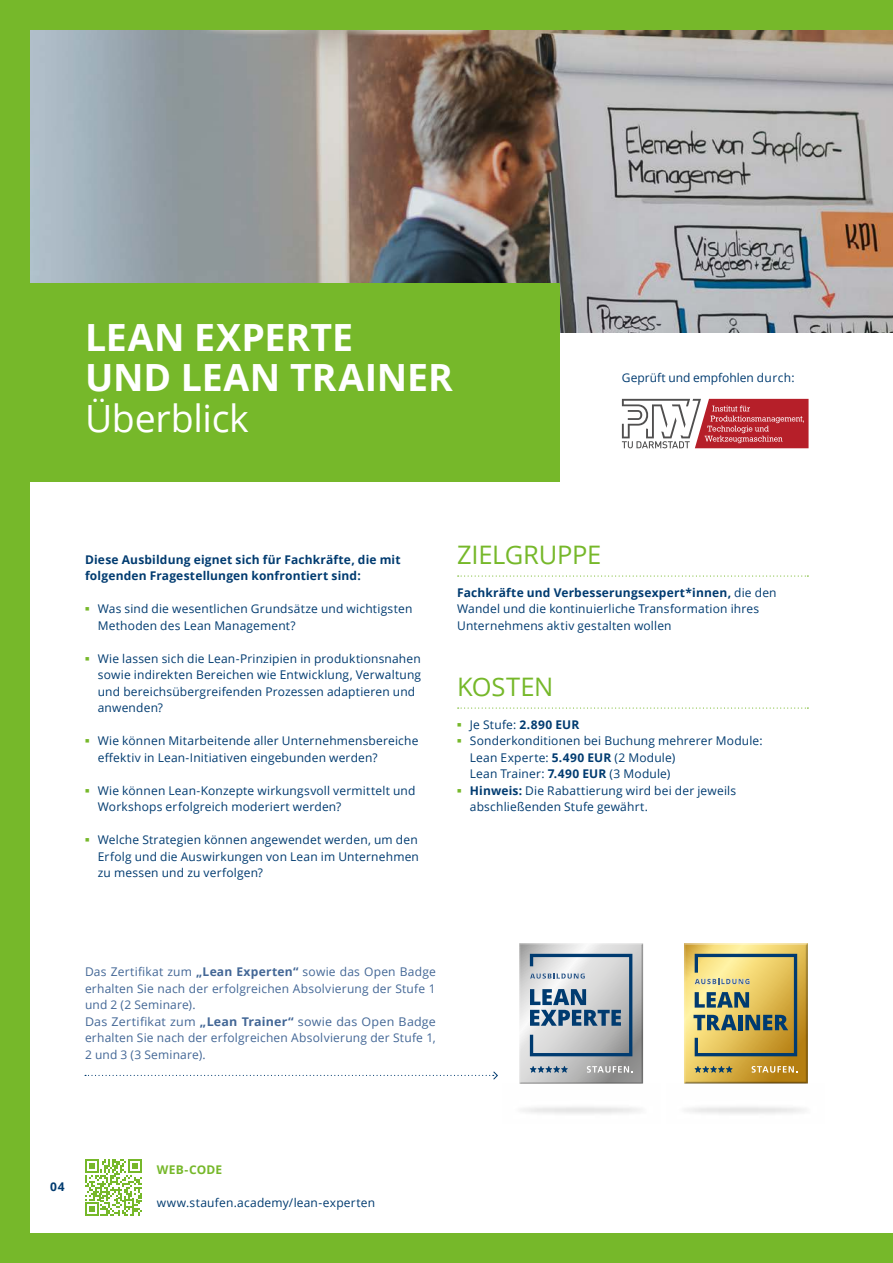
<style>
.page{position:relative;width:893px;height:1263px;background:#fff}
.page>*{position:absolute;margin:0;border:0;box-sizing:border-box;transform-origin:0 0}
.t1{font:700 37.5px/40.5px "Open Sans";color:#fff}
.t2{font:37.5px "Open Sans";letter-spacing:-.01em;color:#fff}
.t3{font:25.5px "Open Sans";letter-spacing:-.01em;color:#76b82a}
.t4{font:12px/16.5px "Open Sans";letter-spacing:.015em;color:#003b70}
.t5{font:12px/16.5px "Open Sans";letter-spacing:.015em;color:#436796}
.t6{font:700 12px/16.5px "Open Sans";letter-spacing:.015em;color:#003b70}
.t7{font:12px "Open Sans";letter-spacing:-.005em;color:#003b70}
.t8{font:700 12px "Open Sans";letter-spacing:.02em;color:#76b82a}
.s1{font-weight:700}
</style>
<div class="page">
<img style="left:30px;top:30px;width:863px;height:303px">
<div style="left:0;top:283px;width:560px;height:198px;background:#76b82a"></div>
<div style="left:0;top:0;width:30px;height:1263px;background:#76b82a"></div>
<div style="left:0;top:0;width:893px;height:30px;background:#76b82a"></div>
<div style="left:0;top:1233px;width:893px;height:30px;background:#76b82a"></div>
<svg style="left:458px;top:575px;width:350px;height:2px"></svg>
<svg style="left:458px;top:707px;width:350px;height:2px"></svg>
<svg style="left:85px;top:1159px;width:57px;height:57px"></svg>
<div style="left:516px;top:942px;width:130px;height:142px;background:#000;opacity:.75"></div>
<img style="left:516px;top:1083px;width:130px;height:31px">
<div style="left:681px;top:942px;width:130px;height:142px;background:#000;opacity:.75"></div>
<svg style="left:622px;top:399px;width:186px;height:49px"></svg>
<svg style="left:85px;top:1071px;width:413px;height:9px"></svg>
<h1 class="t1" style="left:85px;top:316px;width:369px">LEAN EXPERTE<br>UND LEAN TRAINER</h1>
<h1 class="t2" style="left:85px;top:392px;width:165px">Überblick</h1>
<p class="t7" style="left:622px;top:370px;width:174px">Geprüft und empfohlen durch:</p>
<p class="t6" style="left:85px;top:551px;width:317px">Diese Ausbildung eignet sich für Fachkräfte, die mit folgenden Fragestellungen konfrontiert sind:</p>
<p class="t4" style="left:98px;top:600px;width:316px">Was sind die wesentlichen Grundsätze und wichtigsten<br>Methoden des Lean Management?</p>
<p class="t4" style="left:98px;top:650px;width:325px">Wie lassen sich die Lean-Prinzipien in produktionsnahen sowie indirekten Bereichen wie Entwicklung, Verwaltung und bereichsübergreifenden Prozessen adaptieren und anwenden?</p>
<p class="t4" style="left:98px;top:732px;width:322px">Wie können Mitarbeitende aller Unternehmensbereiche effektiv in Lean-Initiativen eingebunden werden?</p>
<p class="t4" style="left:98px;top:782px;width:319px">Wie können Lean-Konzepte wirkungsvoll vermittelt und<br>Workshops erfolgreich moderiert werden?</p>
<p class="t4" style="left:98px;top:831px;width:323px;text-align:justify">Welche Strategien können angewendet werden, um den Erfolg und die Auswirkungen von Lean im Unternehmen zu messen und zu verfolgen?</p>
<h2 class="t3" style="left:457px;top:537px;width:146px">ZIELGRUPPE</h2>
<p class="t4" style="left:457px;top:584px;width:321px"><span class="s1">Fachkräfte und Verbesserungsexpert*innen,</span> die den<br>Wandel und die kontinuierliche Transformation ihres<br>Unternehmens aktiv gestalten wollen</p>
<h2 class="t3" style="left:457px;top:669px;width:98px">KOSTEN</h2>
<p class="t4" style="left:470px;top:716px;width:294px">Je Stufe: <span class="s1">2.890 EUR<br></span>Sonderkonditionen bei Buchung mehrerer Module:<br>Lean Experte: <span class="s1">5.490 EUR</span> (2 Module)<br>Lean Trainer: <span class="s1">7.490 EUR</span> (3 Module)<br><span class="s1">Hinweis:</span> Die Rabattierung wird bei der jeweils abschließenden Stufe gewährt.</p>
<p class="t5" style="left:85px;top:963px;width:352px">Das Zertifikat zum <span class="s1">„Lean Experten“</span> sowie das Open Badge erhalten Sie nach der erfolgreichen Absolvierung der Stufe 1 und 2 (2 Seminare).<br>Das Zertifikat zum <span class="s1">„Lean Trainer“</span> sowie das Open Badge erhalten Sie nach der erfolgreichen Absolvierung der Stufe 1, 2 und 3 (3 Seminare).</p>
<p class="t6" style="left:50px;top:1178px;width:16px">04</p>
<p class="t8" style="left:157px;top:1161px;width:67px">WEB-CODE</p>
<p class="t4" style="left:157px;top:1194px;width:220px">www.staufen.academy/lean-experten</p>
</div>
